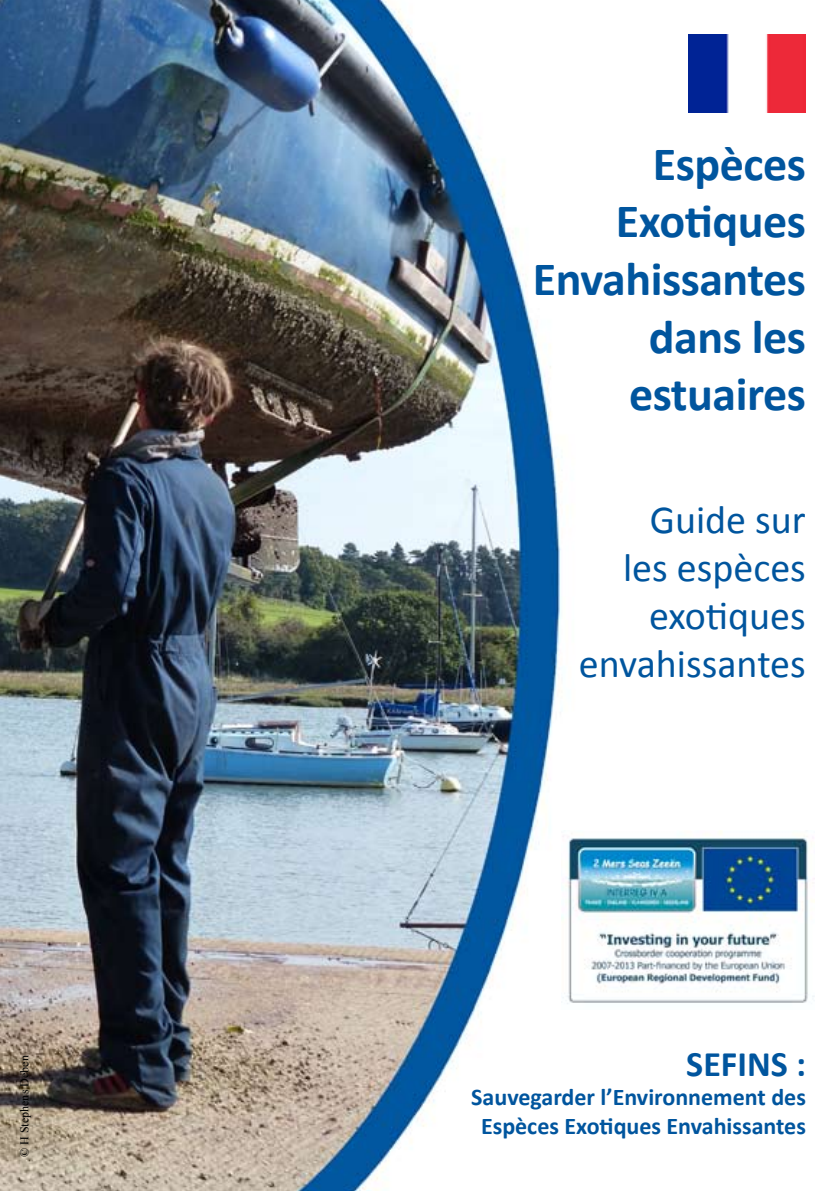
<style>
.page{position:relative;width:840px;height:1191px;background:#fff}
.page>*{position:absolute;margin:0;border:0;box-sizing:border-box;transform-origin:0 0}
.t1{font:700 48px/57.6px "Calibri";letter-spacing:-.01em;color:#00559e;text-align:right}
.t2{font:40px/48px "Calibri";color:#00559e;text-align:right}
.t3{font:700 36px "Calibri";color:#00559e}
.t4{font:700 24px/28.8px "Calibri";color:#00559e;text-align:center}
.t5{font:12px "Times New Roman";color:#000}
</style>
<div class="page">
<img style="left:0;top:0;width:815px;height:1191px">
<img style="left:561px;top:831px;width:253px;height:178px">
<img style="left:688px;top:34px;width:117px;height:78px">
<p class="t5" style="left:16px;top:1157px;width:103px;rotate:-90deg">© H Stephens Deben</p>
<h1 class="t1" style="left:532px;top:135px;width:274px">Espèces<br>Exotiques<br>Envahissantes dans les estuaires</h1>
<h2 class="t2" style="left:578px;top:496px;width:228px">Guide sur<br>les espèces exotiques envahissantes</h2>
<h3 class="t3" style="left:686px;top:1041px;width:121px">SEFINS :</h3>
<p class="t4" style="left:471px;top:1082px;width:336px">Sauvegarder l’Environnement des<br>Espèces Exotiques Envahissantes</p>
</div>
